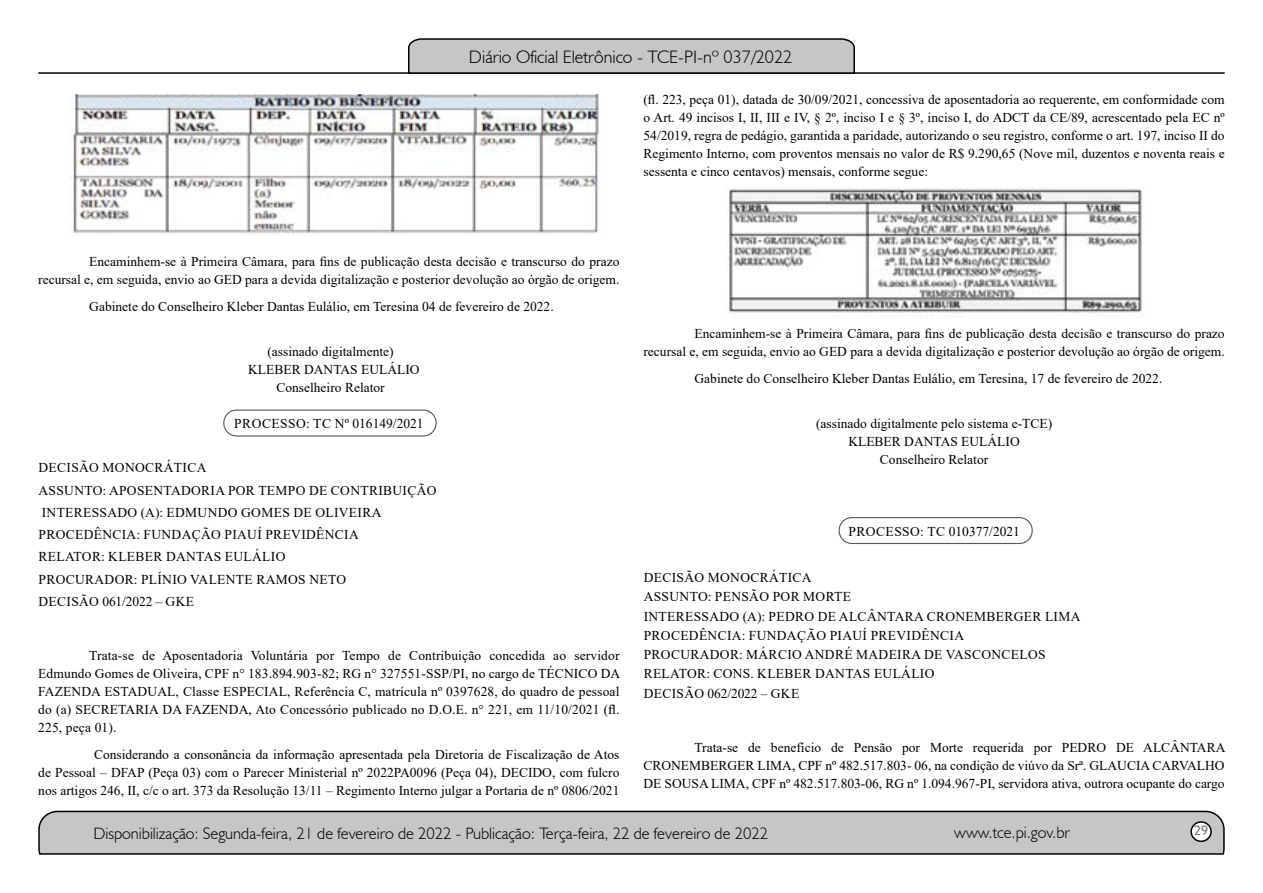
<style>
.page{position:relative;width:1263px;height:893px;background:#fff}
.page>*{position:absolute;margin:0;border:0;box-sizing:border-box;transform-origin:0 0}
.t1{font:300 18px "Humanist 521 BT";color:#000}
.t2{font:300 16.5px "Humanist 521 BT";color:#000}
.t3{font:15px "Estrangelo Edessa";color:#808080}
.t4{font:13.5px/18px "Times New Roman";color:#000;text-align:justify}
.t5{font:13.5px/22.2px "Times New Roman";letter-spacing:.025em;color:#000}
.t6{font:13.5px "Times New Roman";letter-spacing:.02em;color:#000}
</style>
<div class="page">
<svg style="left:38px;top:810px;width:1187px;height:45px;background:#b9b9b9"></svg>
<div style="left:1191px;top:822px;width:20px;height:19px;background:#fff;border-radius:50%"></div>
<div style="left:1190px;top:821px;width:22px;height:21px;border:2px solid #000;border-radius:50%"></div>
<hr style="left:38px;top:72px;width:1187px;height:2px;background:#000">
<svg style="left:407px;top:38px;width:449px;height:36px;background:#b4b4b4"></svg>
<img style="left:71px;top:94px;width:528px;height:142px">
<img style="left:727px;top:188px;width:416px;height:130px">
<div style="left:223px;top:410px;width:214px;height:27px;border:1px solid #575756;border-radius:13px"></div>
<div style="left:838px;top:517px;width:195px;height:27px;border:1px solid #575756;border-radius:13px"></div>
<h1 class="t1" style="left:469px;top:46px;width:325px">Diário Oficial Eletrônico - TCE-PI-nº 037/2022</h1>
<p class="t4" style="left:643px;top:90px;width:583px">(fl. 223, peça 01), datada de 30/09/2021, concessiva de aposentadoria ao requerente, em conformidade com o Art. 49 incisos I, II, III e IV, § 2º, inciso I e § 3º, inciso I, do ADCT da CE/89, acrescentado pela EC nº 54/2019, regra de pedágio, garantida a paridade, autorizando o seu registro, conforme o art. 197, inciso II do Regimento Interno, com proventos mensais no valor de R$ 9.290,65 (Nove mil, duzentos e noventa reais e sessenta e cinco centavos) mensais, conforme segue:</p>
<p class="t4" style="left:38px;top:252px;width:583px;text-align:right">Encaminhem-se à Primeira Câmara, para fins de publicação desta decisão e transcurso do prazo<br>recursal e, em seguida, envio ao GED para a devida digitalização e posterior devolução ao órgão de origem.</p>
<p class="t4" style="left:89px;top:297px;width:466px">Gabinete do Conselheiro Kleber Dantas Eulálio, em Teresina 04 de fevereiro de 2022.</p>
<p class="t4" style="left:248px;top:342px;width:173px;text-align:center">(assinado digitalmente)<br>KLEBER DANTAS EULÁLIO<br>Conselheiro Relator</p>
<p class="t6" style="left:234px;top:414px;width:191px">PROCESSO: TC Nº 016149/2021</p>
<p class="t5" style="left:39px;top:456px;width:400px">DECISÃO MONOCRÁTICA<br>ASSUNTO: APOSENTADORIA POR TEMPO DE CONTRIBUIÇÃO INTERESSADO (A): EDMUNDO GOMES DE OLIVEIRA PROCEDÊNCIA: FUNDAÇÃO PIAUÍ PREVIDÊNCIA<br>RELATOR: KLEBER DANTAS EULÁLIO<br>PROCURADOR: PLÍNIO VALENTE RAMOS NETO<br>DECISÃO 061/2022 – GKE</p>
<p class="t4" style="left:38px;top:646px;width:583px;text-indent:51px">Trata-se de Aposentadoria Voluntária por Tempo de Contribuição concedida ao servidor Edmundo Gomes de Oliveira, CPF n° 183.894.903-82; RG n° 327551-SSP/PI, no cargo de TÉCNICO DA FAZENDA ESTADUAL, Classe ESPECIAL, Referência C, matrícula nº 0397628, do quadro de pessoal do (a) SECRETARIA DA FAZENDA, Ato Concessório publicado no D.O.E. n° 221, em 11/10/2021 (fl.<br>225, peça 01).</p>
<p class="t4" style="left:38px;top:745px;width:583px;text-indent:56px">Considerando a consonância da informação apresentada pela Diretoria de Fiscalização de Atos de Pessoal – DFAP (Peça 03) com o Parecer Ministerial nº 2022PA0096 (Peça 04), DECIDO, com fulcro nos artigos 246, II, c/c o art. 373 da Resolução 13/11 – Regimento Interno julgar a Portaria de nº 0806/2021</p>
<p class="t4" style="left:643px;top:324px;width:583px;text-align:right">Encaminhem-se à Primeira Câmara, para fins de publicação desta decisão e transcurso do prazo<br>recursal e, em seguida, envio ao GED para a devida digitalização e posterior devolução ao órgão de origem.</p>
<p class="t4" style="left:694px;top:369px;width:469px">Gabinete do Conselheiro Kleber Dantas Eulálio, em Teresina, 17 de fevereiro de 2022.</p>
<p class="t4" style="left:816px;top:414px;width:238px;text-align:center">(assinado digitalmente pelo sistema e-TCE)<br>KLEBER DANTAS EULÁLIO<br>Conselheiro Relator</p>
<p class="t4" style="left:848px;top:522px;width:173px">PROCESSO: TC 010377/2021</p>
<p class="t5" style="left:644px;top:567px;width:438px;line-height:19.2px">DECISÃO MONOCRÁTICA<br>ASSUNTO: PENSÃO POR MORTE<br>INTERESSADO (A): PEDRO DE ALCÂNTARA CRONEMBERGER LIMA PROCEDÊNCIA: FUNDAÇÃO PIAUÍ PREVIDÊNCIA<br>PROCURADOR: MÁRCIO ANDRÉ MADEIRA DE VASCONCELOS RELATOR: CONS. KLEBER DANTAS EULÁLIO<br>DECISÃO 062/2022 – GKE</p>
<p class="t4" style="left:643px;top:738px;width:583px;text-indent:51px">Trata-se de benefício de Pensão por Morte requerida por PEDRO DE ALCÂNTARA CRONEMBERGER LIMA, CPF nº 482.517.803- 06, na condição de viúvo da Srª. GLAUCIA CARVALHO DE SOUSA LIMA, CPF nº 482.517.803-06, RG nº 1.094.967-PI, servidora ativa, outrora ocupante do cargo</p>
<p class="t2" style="left:93px;top:823px;width:676px">Disponibilização: Segunda-feira, 21 de fevereiro de 2022 - Publicação: Terça-feira, 22 de fevereiro de 2022</p>
<p class="t2" style="left:954px;top:822px;width:117px">www.tce.pi.gov.br</p>
<p class="t3" style="left:1194px;top:823px;width:16px">29</p>
</div>
